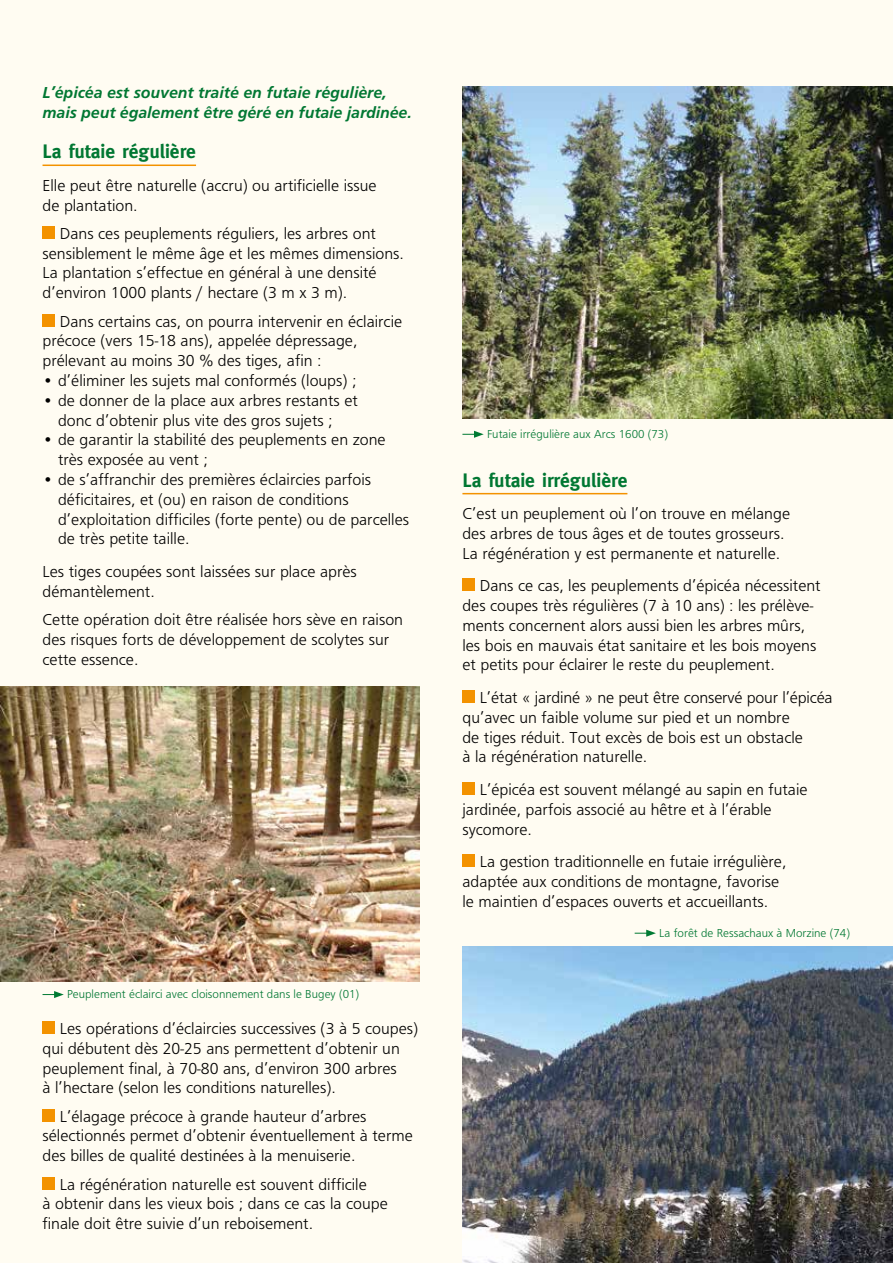
<style>
.page{position:relative;width:893px;height:1263px;background:#fffcf2}
.page>*{position:absolute;margin:0;border:0;box-sizing:border-box;transform-origin:0 0}
.t1{font:700 19.5px "Meta";color:#007732}
.t2{font:300 16.5px/19.8px "Frutus T";color:#000}
.t3{font:italic 500 16.5px/19.8px "Frutus T";letter-spacing:-.005em;color:#007732}
.t4{font:300 12px "Frutus T";color:#007732}
</style>
<div class="page">
<hr style="left:43px;top:165px;width:153px;height:1px;background:#f39200">
<div style="left:43px;top:226px;width:12px;height:13px;background:#f39200"></div>
<div style="left:43px;top:314px;width:12px;height:12px;background:#f39200"></div>
<div style="left:43px;top:1021px;width:12px;height:13px;background:#f39200"></div>
<div style="left:43px;top:1109px;width:12px;height:13px;background:#f39200"></div>
<div style="left:43px;top:1177px;width:12px;height:12px;background:#f39200"></div>
<hr style="left:462px;top:493px;width:165px;height:1px;background:#f39200">
<div style="left:462px;top:578px;width:13px;height:13px;background:#f39200"></div>
<div style="left:462px;top:690px;width:13px;height:13px;background:#f39200"></div>
<div style="left:462px;top:782px;width:13px;height:13px;background:#f39200"></div>
<div style="left:462px;top:854px;width:13px;height:13px;background:#f39200"></div>
<svg style="left:462px;top:431px;width:22px;height:7px"></svg>
<svg style="left:635px;top:930px;width:21px;height:7px"></svg>
<svg style="left:43px;top:991px;width:21px;height:7px"></svg>
<img style="left:0;top:686px;width:420px;height:295px">
<img style="left:462px;top:86px;width:431px;height:333px">
<img style="left:462px;top:946px;width:431px;height:317px">
<p class="t3" style="left:43px;top:82px;width:371px">L’épicéa est souvent traité en futaie régulière, mais peut également être géré en futaie jardinée.</p>
<p class="t1" style="left:43px;top:140px;width:155px">La futaie régulière</p>
<p class="t2" style="left:43px;top:175px;width:336px">Elle peut être naturelle (accru) ou artificielle issue de plantation.</p>
<p class="t2" style="left:43px;top:223px;width:363px;text-indent:17px">Dans ces peuplements réguliers, les arbres ont sensiblement le même âge et les mêmes dimensions.<br>La plantation s’effectue en général à une densité d’environ 1000 plants / hectare (3 m x 3 m).</p>
<p class="t2" style="left:43px;top:311px;width:361px;text-indent:17px">Dans certains cas, on pourra intervenir en éclaircie précoce (vers 15-18 ans), appelée dépressage, prélevant au moins 30 % des tiges, afin :</p>
<p class="t2" style="left:43px;top:370px;width:315px">• d’éliminer les sujets mal conformés (loups) ;</p>
<p class="t2" style="left:43px;top:390px;width:317px;text-align:center">• de donner de la place aux arbres restants et donc d’obtenir plus vite des gros sujets ;</p>
<p class="t2" style="left:58px;top:430px;width:329px;text-indent:-16px">• de garantir la stabilité des peuplements en zone très exposée au vent ;</p>
<p class="t2" style="left:58px;top:469px;width:353px;text-indent:-16px">• de s’affranchir des premières éclaircies parfois déficitaires, et (ou) en raison de conditions d’exploitation difficiles (forte pente) ou de parcelles de très petite taille.</p>
<p class="t2" style="left:43px;top:561px;width:316px">Les tiges coupées sont laissées sur place après démantèlement.</p>
<p class="t2" style="left:43px;top:609px;width:362px">Cette opération doit être réalisée hors sève en raison des risques forts de développement de scolytes sur cette essence.</p>
<p class="t4" style="left:67px;top:987px;width:294px">Peuplement éclairci avec cloisonnement dans le Bugey (01)</p>
<p class="t2" style="left:43px;top:1018px;width:377px;text-indent:17px">Les opérations d’éclaircies successives (3 à 5 coupes) qui débutent dès 20-25 ans permettent d’obtenir un peuplement final, à 70-80 ans, d’environ 300 arbres<br>à l’hectare (selon les conditions naturelles).</p>
<p class="t2" style="left:43px;top:1106px;width:372px;text-indent:17px">L’élagage précoce à grande hauteur d’arbres sélectionnés permet d’obtenir éventuellement à terme des billes de qualité destinées à la menuiserie.</p>
<p class="t2" style="left:43px;top:1174px;width:347px;text-indent:17px">La régénération naturelle est souvent difficile<br>à obtenir dans les vieux bois ; dans ce cas la coupe finale doit être suivie d’un reboisement.</p>
<p class="t4" style="left:487px;top:427px;width:182px">Futaie irrégulière aux Arcs 1600 (73)</p>
<p class="t1" style="left:462px;top:468px;width:166px">La futaie irrégulière</p>
<p class="t2" style="left:462px;top:503px;width:329px">C’est un peuplement où l’on trouve en mélange des arbres de tous âges et de toutes grosseurs.<br>La régénération y est permanente et naturelle.</p>
<p class="t2" style="left:462px;top:576px;width:360px;text-indent:17px">Dans ce cas, les peuplements d’épicéa nécessitent des coupes très régulières (7 à 10 ans) : les prélève&shy;ments concernent alors aussi bien les arbres mûrs, les bois en mauvais état sanitaire et les bois moyens et petits pour éclairer le reste du peuplement.</p>
<p class="t2" style="left:462px;top:687px;width:372px;text-indent:17px">L’état « jardiné » ne peut être conservé pour l’épicéa qu’avec un faible volume sur pied et un nombre<br>de tiges réduit. Tout excès de bois est un obstacle<br>à la régénération naturelle.</p>
<p class="t2" style="left:462px;top:779px;width:347px;text-indent:17px">L’épicéa est souvent mélangé au sapin en futaie jardinée, parfois associé au hêtre et à l’érable sycomore.</p>
<p class="t2" style="left:462px;top:851px;width:325px;text-indent:17px">La gestion traditionnelle en futaie irrégulière, adaptée aux conditions de montagne, favorise le maintien d’espaces ouverts et accueillants.</p>
<p class="t4" style="left:659px;top:926px;width:192px">La forêt de Ressachaux à Morzine (74)</p>
</div>
